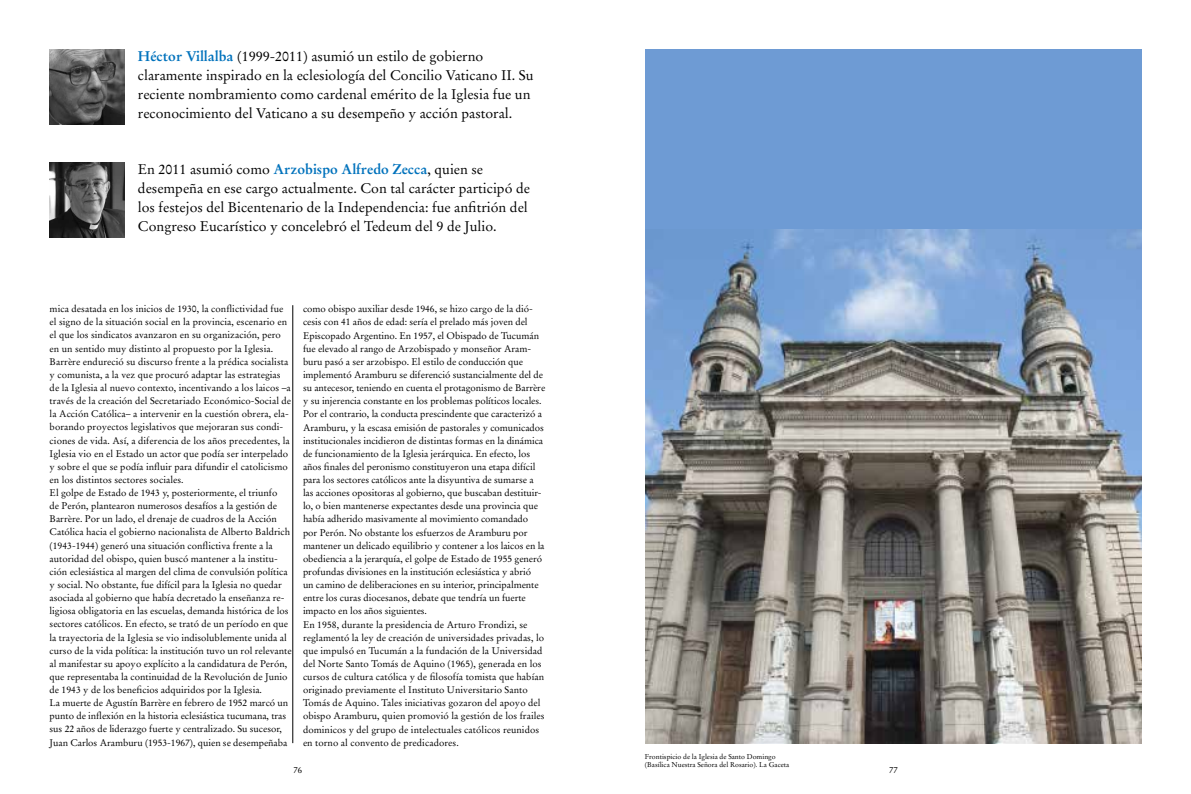
<style>
.page{position:relative;width:1191px;height:794px;background:#fff}
.page>*{position:absolute;margin:0;border:0;box-sizing:border-box;transform-origin:0 0}
.t1{font:14px/19.2px "Stempel Garamond";color:#000}
.t2{font:9.62px/13.1px "Stempel Garamond";color:#000}
.t3{font:8.75px "Stempel Garamond";color:#000}
.t4{font:7px/8.8px "Stempel Garamond";color:#000}
.s1{font-weight:700;color:#0072bc}
</style>
<div class="page">
<hr style="left:292px;top:305px;width:1px;height:438px;background:#000">
<img style="left:50px;top:163px;width:74px;height:74px">
<img style="left:50px;top:50px;width:74px;height:74px">
<div style="left:645px;top:50px;width:496px;height:693px;background:#6e9bd4"></div>
<img style="left:645px;top:229px;width:496px;height:514px">
<p class="t1" style="left:138px;top:46px;width:397px"><span class="s1">Héctor Villalba</span> (1999-2011) asumió un estilo de gobierno claramente inspirado en la eclesiología del Concilio Vaticano II. Su reciente nombramiento como cardenal emérito de la Iglesia fue un reconocimiento del Vaticano a su desempeño y acción pastoral.</p>
<p class="t1" style="left:138px;top:159px;width:393px">En 2011 asumió como <span class="s1">Arzobispo Alfredo Zecca</span>, quien se desempeña en ese cargo actualmente. Con tal carácter participó de los festejos del Bicentenario de la Independencia: fue anfitrión del Congreso Eucarístico y concelebró el Tedeum del 9 de Julio.</p>
<p class="t2" style="left:50px;top:302px;width:243px">mica desatada en los inicios de 1930, la conflictividad fue el signo de la situación social en la provincia, escenario en el que los sindicatos avanzaron en su organización, pero en un sentido muy distinto al propuesto por la Iglesia.<br>Barrère endureció su discurso frente a la prédica socialista y comunista, a la vez que procuró adaptar las estrategias de la Iglesia al nuevo contexto, incentivando a los laicos –a través de la creación del Secretariado Económico-Social de la Acción Católica– a intervenir en la cuestión obrera, ela&shy;borando proyectos legislativos que mejoraran sus condi&shy;ciones de vida. Así, a diferencia de los años precedentes, la Iglesia vio en el Estado un actor que podía ser interpelado y sobre el que se podía influir para difundir el catolicismo en los distintos sectores sociales.<br>El golpe de Estado de 1943 y, posteriormente, el triunfo<br>de Perón, plantearon numerosos desafíos a la gestión de Barrère. Por un lado, el drenaje de cuadros de la Acción Católica hacia el gobierno nacionalista de Alberto Baldrich (1943-1944) generó una situación conflictiva frente a la autoridad del obispo, quien buscó mantener a la institu&shy;ción eclesiástica al margen del clima de convulsión política y social. No obstante, fue difícil para la Iglesia no quedar asociada al gobierno que había decretado la enseñanza re&shy;ligiosa obligatoria en las escuelas, demanda histórica de los sectores católicos. En efecto, se trató de un período en que la trayectoria de la Iglesia se vio indisolublemente unida al curso de la vida política: la institución tuvo un rol relevante al manifestar su apoyo explícito a la candidatura de Perón, que representaba la continuidad de la Revolución de Junio de 1943 y de los beneficios adquiridos por la Iglesia.<br>La muerte de Agustín Barrère en febrero de 1952 marcó un punto de inflexión en la historia eclesiástica tucumana, tras sus 22 años de liderazgo fuerte y centralizado. Su sucesor, Juan Carlos Aramburu (1953-1967), quien se desempeñaba</p>
<p class="t2" style="left:303px;top:302px;width:244px">como obispo auxiliar desde 1946, se hizo cargo de la dió&shy;cesis con 41 años de edad: sería el prelado más joven del Episcopado Argentino. En 1957, el Obispado de Tucumán fue elevado al rango de Arzobispado y monseñor Aram&shy;buru pasó a ser arzobispo. El estilo de conducción que implementó Aramburu se diferenció sustancialmente del de su antecesor, teniendo en cuenta el protagonismo de Barrère y su injerencia constante en los problemas políticos locales.<br>Por el contrario, la conducta prescindente que caracterizó a Aramburu, y la escasa emisión de pastorales y comunicados institucionales incidieron de distintas formas en la dinámica de funcionamiento de la Iglesia jerárquica. En efecto, los años finales del peronismo constituyeron una etapa difícil para los sectores católicos ante la disyuntiva de sumarse a las acciones opositoras al gobierno, que buscaban destituir&shy;lo, o bien mantenerse expectantes desde una provincia que había adherido masivamente al movimiento comandado<br>por Perón. No obstante los esfuerzos de Aramburu por mantener un delicado equilibrio y contener a los laicos en la obediencia a la jerarquía, el golpe de Estado de 1955 generó profundas divisiones en la institución eclesiástica y abrió<br>un camino de deliberaciones en su interior, principalmente entre los curas diocesanos, debate que tendría un fuerte impacto en los años siguientes.<br>En 1958, durante la presidencia de Arturo Frondizi, se reglamentó la ley de creación de universidades privadas, lo que impulsó en Tucumán a la fundación de la Universidad del Norte Santo Tomás de Aquino (1965), generada en los cursos de cultura católica y de filosofía tomista que habían originado previamente el Instituto Universitario Santo Tomás de Aquino. Tales iniciativas gozaron del apoyo del obispo Aramburu, quien promovió la gestión de los frailes dominicos y del grupo de intelectuales católicos reunidos en torno al convento de predicadores.</p>
<p class="t4" style="left:645px;top:752px;width:146px">Frontispicio de la Iglesia de Santo Domingo (Basílica Nuestra Señora del Rosario). La Gaceta</p>
<p class="t3" style="left:293px;top:764px;width:10px">76</p>
<p class="t3" style="left:889px;top:764px;width:10px">77</p>
</div>
